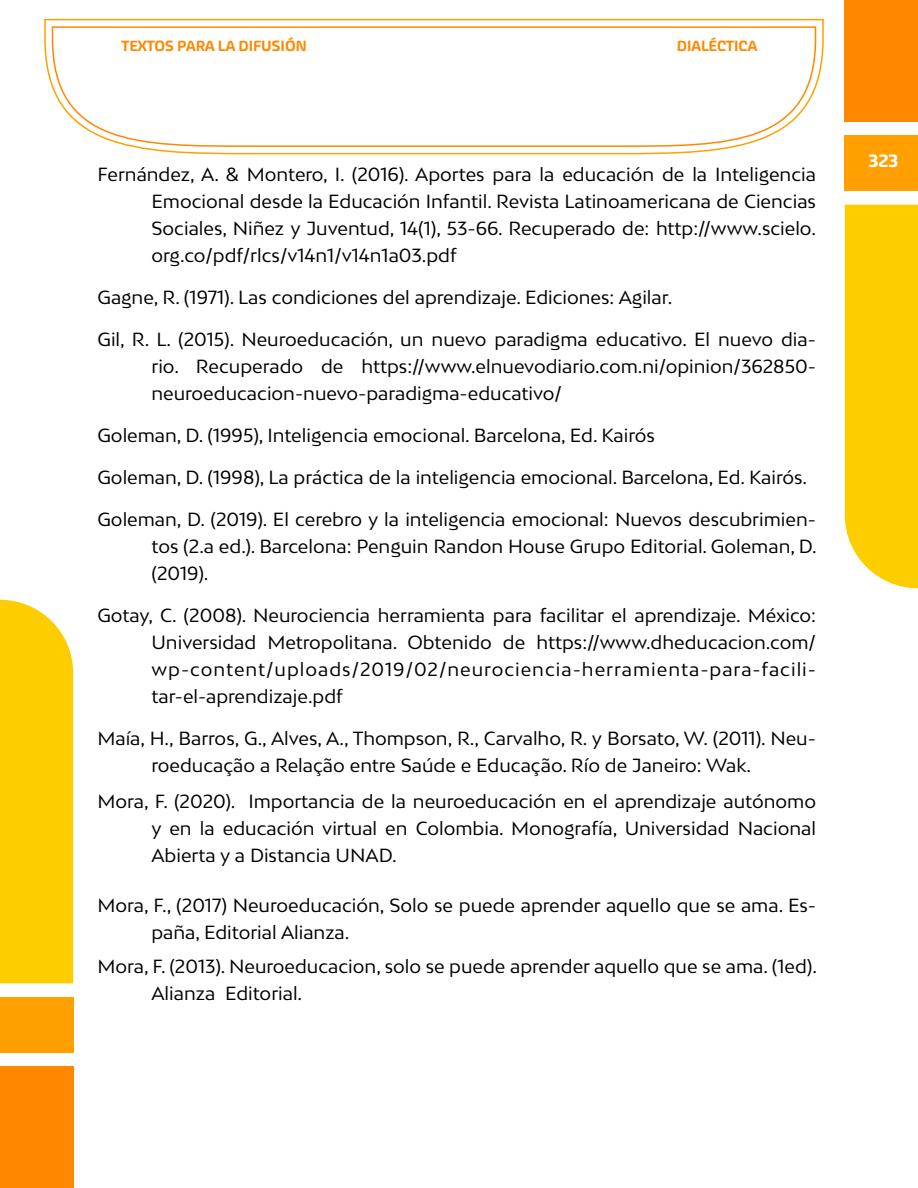
<style>
.page{position:relative;width:918px;height:1188px;background:#fff}
.page>*{position:absolute;margin:0;border:0;box-sizing:border-box;transform-origin:0 0}
.t1{font:18px/27px "Bw Mitga";color:#000;text-align:justify}
.t2{font:500 18px "Akceler Aalt";color:#fff}
.t3{font:500 15px "Akceler Aalt";color:#f80}
</style>
<div class="page">
<div style="left:845px;top:0;width:73px;height:122px;background:#ff8700"></div>
<div style="left:845px;top:135px;width:73px;height:56px;background:#ffa000"></div>
<div style="left:845px;top:205px;width:73px;height:383px;background:#fecd00"></div>
<div style="left:0;top:1066px;width:73px;height:122px;background:#ff8700"></div>
<div style="left:0;top:997px;width:73px;height:56px;background:#ffa000"></div>
<div style="left:0;top:600px;width:73px;height:383px;background:#fecd00"></div>
<svg style="left:44px;top:18px;width:780px;height:137px"></svg>
<svg style="left:51px;top:26px;width:766px;height:122px"></svg>
<p class="t3" style="left:122px;top:35px;width:187px">TEXTOS PARA LA DIFUSIÓN</p>
<p class="t3" style="left:677px;top:35px;width:82px">DIALÉCTICA</p>
<p class="t1" style="left:152px;top:160px;width:666px;text-indent:-54px">Fernández, A. &amp; Montero, I. (2016). Aportes para la educación de la Inteligencia Emocional desde la Educación Infantil. Revista Latinoamericana de Ciencias Sociales, Niñez y Juventud, 14(1), 53-66. Recuperado de: http://www.scielo. org.co/pdf/rlcs/v14n1/v14n1a03.pdf</p>
<p class="t1" style="left:98px;top:283px;width:576px">Gagne, R. (1971). Las condiciones del aprendizaje. Ediciones: Agilar.</p>
<p class="t1" style="left:151px;top:325px;width:666px;text-indent:-54px">Gil, R. L. (2015). Neuroeducación, un nuevo paradigma educativo. El nuevo dia&shy;rio. Recuperado de https://www.elnuevodiario.com.ni/opinion/362850- neuroeducacion-nuevo-paradigma-educativo/</p>
<p class="t1" style="left:97px;top:421px;width:559px">Goleman, D. (1995), Inteligencia emocional. Barcelona, Ed. Kairós</p>
<p class="t1" style="left:97px;top:463px;width:711px">Goleman, D. (1998), La práctica de la inteligencia emocional. Barcelona, Ed. Kairós.</p>
<p class="t1" style="left:151px;top:505px;width:667px;text-indent:-54px">Goleman, D. (2019). El cerebro y la inteligencia emocional: Nuevos descubrimien&shy;tos (2.a ed.). Barcelona: Penguin Randon House Grupo Editorial. Goleman, D. (2019).</p>
<p class="t1" style="left:151px;top:601px;width:666px;text-indent:-54px">Gotay, C. (2008). Neurociencia herramienta para facilitar el aprendizaje. México:<br>Universidad Metropolitana. Obtenido de https://www.dheducacion.com/ wp-content/uploads/2019/02/neurociencia-herramienta-para-facili&shy;tar-el-aprendizaje.pdf</p>
<p class="t1" style="left:151px;top:724px;width:666px;text-indent:-54px">Maía, H., Barros, G., Alves, A., Thompson, R., Carvalho, R. y Borsato, W. (2011). Neu&shy;roeducação a Relação entre Saúde e Educação. Río de Janeiro: Wak.</p>
<p class="t1" style="left:151px;top:787px;width:666px;text-indent:-54px">Mora, F. (2020). Importancia de la neuroeducación en el aprendizaje autónomo y en la educación virtual en Colombia. Monografía, Universidad Nacional Abierta y a Distancia UNAD.</p>
<p class="t1" style="left:151px;top:891px;width:666px;text-indent:-54px">Mora, F., (2017) Neuroeducación, Solo se puede aprender aquello que se ama. Es&shy;paña, Editorial Alianza.</p>
<p class="t1" style="left:151px;top:952px;width:667px;text-indent:-54px">Mora, F. (2013). Neuroeducacion, solo se puede aprender aquello que se ama. (1ed).<br>Alianza Editorial.</p>
<p class="t2" style="left:869px;top:147px;width:31px">323</p>
</div>
